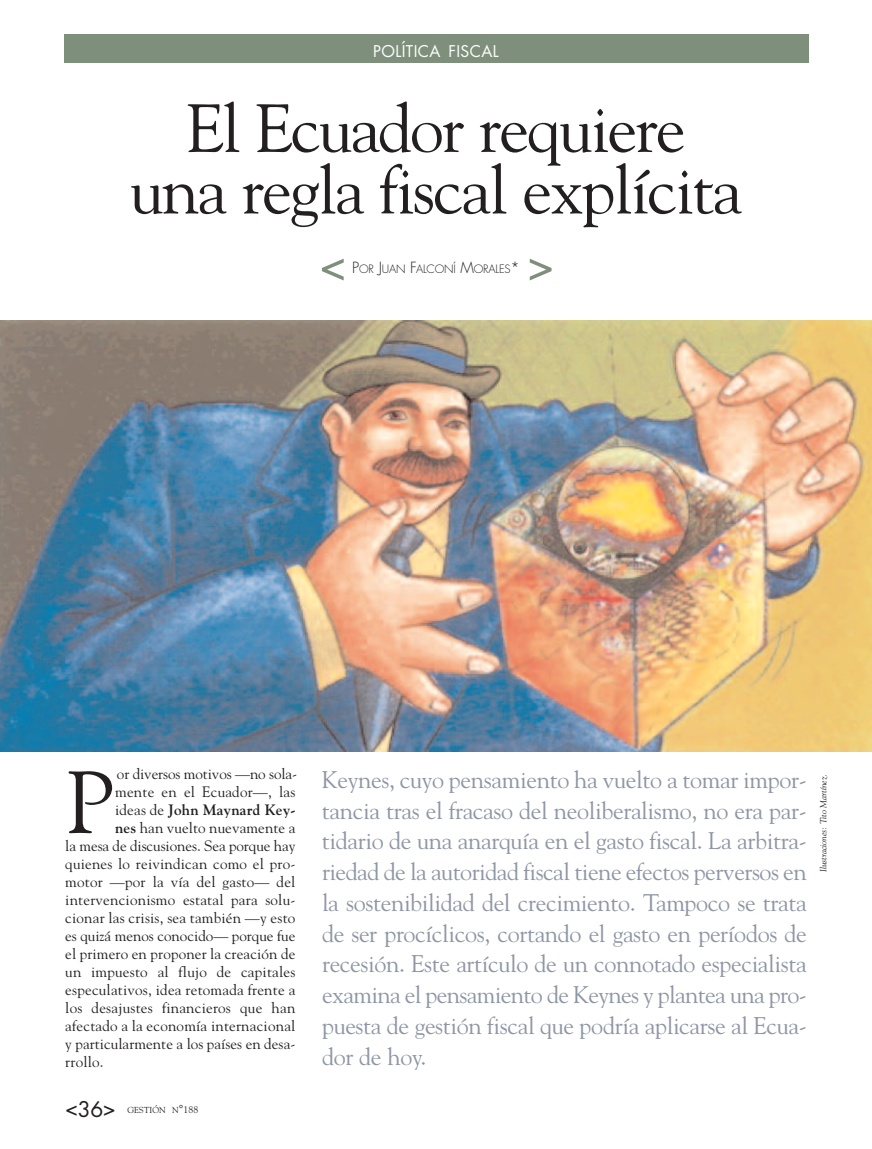
<style>
.page{position:relative;width:872px;height:1149px;background:#fff}
.page>*{position:absolute;margin:0;border:0;box-sizing:border-box;transform-origin:0 0}
.t1{font:87.45px "Goudy Std";color:#231f20}
.t2{font:67.5px/61.5px "Goudy Std";letter-spacing:-.03em;color:#231f20;text-align:center}
.t3{font:24px/30.8px "Goudy Std";letter-spacing:-.015em;color:#8e95a4;text-align:justify}
.t4{font:21px "Futura";color:#231f20}
.t5{font:15.75px "Futura";letter-spacing:.025em;color:#fff}
.t6{font:15px "Goudy Std";letter-spacing:.015em;color:#231f20}
.t7{font:15px "Goudy Std";letter-spacing:-.005em;color:#231f20}
.t8{font:700 15px "Goudy Std";letter-spacing:.015em;color:#231f20}
.t9{font:300 11.25px "Futura";letter-spacing:-.015em;color:#231f20}
.t10{font:italic 9px "Goudy Std";color:#231f20}
.t11{font:8.7px "Goudy Std";color:#231f20}
.s1{font-size:15px}
.s2{font-weight:400}
.s3{font-weight:700}
.s4{font-size:11.55px}
.s5{font-size:9.75px}
</style>
<div class="page">
<div style="left:64px;top:34px;width:744px;height:29px;background:#7e907c"></div>
<svg style="left:322px;top:258px;width:22px;height:22px"></svg>
<svg style="left:530px;top:259px;width:21px;height:21px"></svg>
<img style="left:0;top:320px;width:872px;height:431px">
<p class="t5" style="left:373px;top:44px;width:127px">POLÍTICA FISCAL</p>
<h2 class="t2" style="left:130px;top:98px;width:614px">El Ecuador requiere una regla fiscal explícita</h2>
<p class="t9" style="left:352px;top:264px;width:169px"><span class="s1">P</span>OR <span class="s1">J</span>UAN <span class="s1">F</span>ALCONÍ <span class="s1">M</span>ORALES<span class="s1">*</span></p>
<h1 class="t1" style="left:65px;top:751px;width:50px">P</h1>
<p class="t7" style="left:117px;top:764px;width:182px">or diversos motivos —no sola-</p>
<p class="t6" style="left:115px;top:782px;width:182px">mente en el Ecuador—, las</p>
<p class="t8" style="left:115px;top:800px;width:182px"><span class="s2">ideas de</span> John Maynard Key-</p>
<p class="t6" style="left:115px;top:818px;width:182px"><span class="s3">nes</span> han vuelto nuevamente a</p>
<p class="t7" style="left:65px;top:836px;width:232px">la mesa de discusiones. Sea porque hay</p>
<p class="t6" style="left:65px;top:854px;width:232px">quienes lo reivindican como el pro-</p>
<p class="t6" style="left:65px;top:872px;width:232px">motor —por la vía del gasto— del</p>
<p class="t6" style="left:65px;top:890px;width:232px">intervencionismo estatal para solu-</p>
<p class="t6" style="left:65px;top:908px;width:232px">cionar las crisis, sea también —y esto</p>
<p class="t6" style="left:65px;top:926px;width:232px">es quizá menos conocido— porque fue</p>
<p class="t6" style="left:65px;top:944px;width:232px">el primero en proponer la creación de</p>
<p class="t6" style="left:65px;top:962px;width:232px">un impuesto al flujo de capitales</p>
<p class="t6" style="left:65px;top:980px;width:232px">especulativos, idea retomada frente a</p>
<p class="t6" style="left:65px;top:998px;width:232px">los desajustes financieros que han</p>
<p class="t6" style="left:65px;top:1016px;width:232px">afectado a la economía internacional</p>
<p class="t6" style="left:65px;top:1034px;width:232px">y particularmente a los países en desa-</p>
<p class="t6" style="left:65px;top:1052px;width:40px">rrollo.</p>
<p class="t4" style="left:65px;top:1098px;width:52px">&lt;36&gt;</p>
<p class="t11" style="left:127px;top:1104px;width:72px">GESTIÓN N<span class="s4">°</span><span class="s5">188</span></p>
<p class="t3" style="left:322px;top:763px;width:486px">Keynes, cuyo pensamiento ha vuelto a tomar impor&shy;tancia tras el fracaso del neoliberalismo, no era par&shy;tidario de una anarquía en el gasto fiscal. La arbitra&shy;riedad de la autoridad fiscal tiene efectos perversos en la sostenibilidad del crecimiento. Tampoco se trata de ser procíclicos, cortando el gasto en períodos de recesión. Este artículo de un connotado especialista examina el pensamiento de Keynes y plantea una pro&shy;puesta de gestión fiscal que podría aplicarse al Ecua&shy;dor de hoy.</p>
<p class="t10" style="left:818px;top:872px;width:100px;rotate:-90deg">Ilustraciones: Tito Martínez.</p>
</div>
